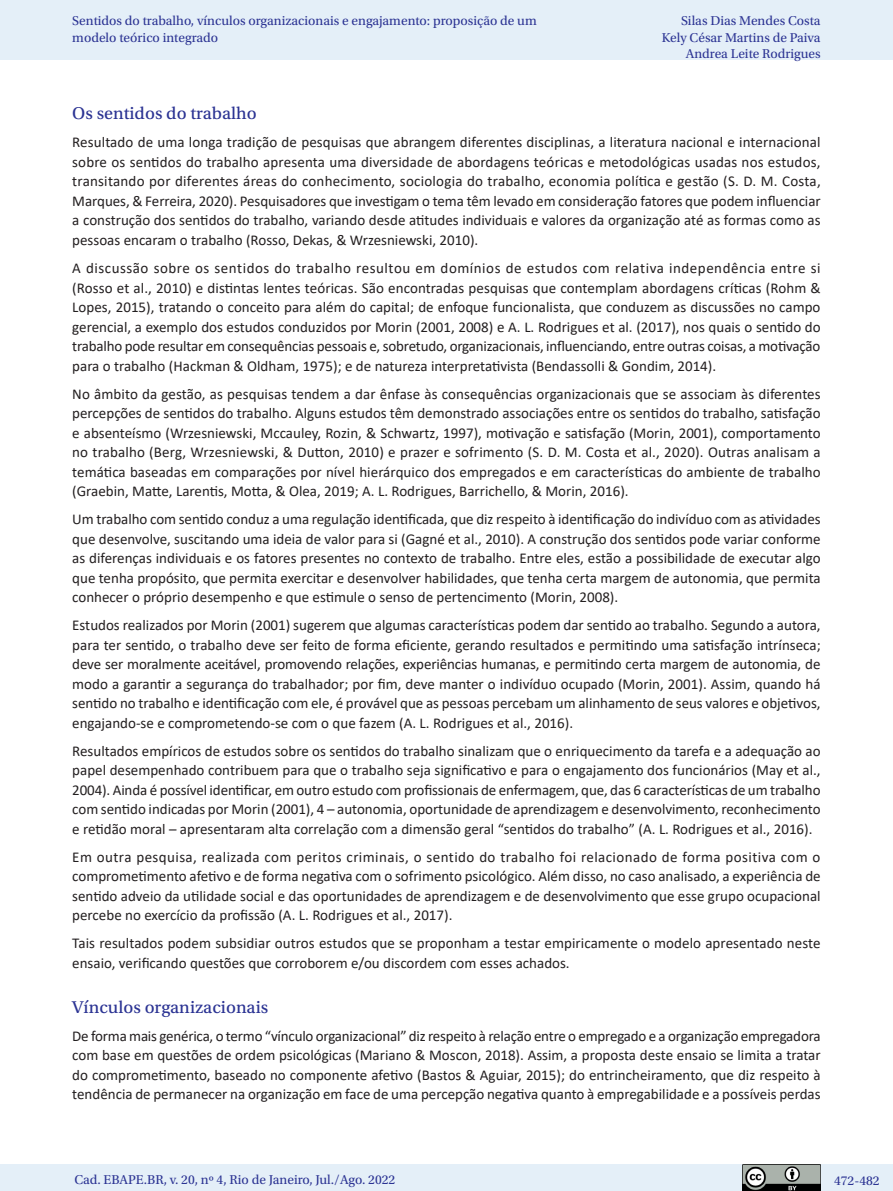
<style>
.page{position:relative;width:893px;height:1191px;background:#fff}
.page>*{position:absolute;margin:0;border:0;box-sizing:border-box;transform-origin:0 0}
._07_2_sub2{font:18px "Utopia Std Capt";color:#2b3393}
._06_0_texto{font:15px/19.5px "Calibri";color:#231f20;text-align:justify}
.t1{font:13.5px/16.5px "Utopia Std";color:#2b3393}
</style>
<div class="page">
<div style="left:0;top:0;width:893px;height:60px;background:#e4eff8"></div>
<div style="left:0;top:1164px;width:893px;height:27px;background:#e4eff8"></div>
<img style="left:743px;top:1164px;width:78px;height:27px">
<p class="t1" style="left:72px;top:13px;width:466px">Sentidos do trabalho, vínculos organizacionais e engajamento: proposição de um modelo teórico integrado</p>
<p class="t1" style="left:662px;top:13px;width:160px;text-align:right">Silas Dias Mendes Costa<br>Kely César Martins de Paiva<br>Andrea Leite Rodrigues</p>
<p class="_07_2_sub2" style="left:72px;top:104px;width:186px">Os sentidos do trabalho</p>
<p class="_06_0_texto" style="left:72px;top:132px;width:750px">Resultado de uma longa tradição de pesquisas que abrangem diferentes disciplinas, a literatura nacional e internacional sobre os sentidos do trabalho apresenta uma diversidade de abordagens teóricas e metodológicas usadas nos estudos, transitando por diferentes áreas do conhecimento, sociologia do trabalho, economia política e gestão (S. D. M. Costa, Marques, &amp; Ferreira, 2020). Pesquisadores que investigam o tema têm levado em consideração fatores que podem influenciar a construção dos sentidos do trabalho, variando desde atitudes individuais e valores da organização até as formas como as pessoas encaram o trabalho (Rosso, Dekas, &amp; Wrzesniewski, 2010).</p>
<p class="_06_0_texto" style="left:72px;top:258px;width:750px">A discussão sobre os sentidos do trabalho resultou em domínios de estudos com relativa independência entre si (Rosso et al., 2010) e distintas lentes teóricas. São encontradas pesquisas que contemplam abordagens críticas (Rohm &amp; Lopes, 2015), tratando o conceito para além do capital; de enfoque funcionalista, que conduzem as discussões no campo gerencial, a exemplo dos estudos conduzidos por Morin (2001, 2008) e A. L. Rodrigues et al. (2017), nos quais o sentido do trabalho pode resultar em consequências pessoais e, sobretudo, organizacionais, influenciando, entre outras coisas, a motivação para o trabalho (Hackman &amp; Oldham, 1975); e de natureza interpretativista (Bendassolli &amp; Gondim, 2014).</p>
<p class="_06_0_texto" style="left:72px;top:383px;width:750px">No âmbito da gestão, as pesquisas tendem a dar ênfase às consequências organizacionais que se associam às diferentes percepções de sentidos do trabalho. Alguns estudos têm demonstrado associações entre os sentidos do trabalho, satisfação e absenteísmo (Wrzesniewski, Mccauley, Rozin, &amp; Schwartz, 1997), motivação e satisfação (Morin, 2001), comportamento no trabalho (Berg, Wrzesniewski, &amp; Dutton, 2010) e prazer e sofrimento (S. D. M. Costa et al., 2020). Outras analisam a temática baseadas em comparações por nível hierárquico dos empregados e em características do ambiente de trabalho (Graebin, Matte, Larentis, Motta, &amp; Olea, 2019; A. L. Rodrigues, Barrichello, &amp; Morin, 2016).</p>
<p class="_06_0_texto" style="left:72px;top:509px;width:750px">Um trabalho com sentido conduz a uma regulação identificada, que diz respeito à identificação do indivíduo com as atividades que desenvolve, suscitando uma ideia de valor para si (Gagné et al., 2010). A construção dos sentidos pode variar conforme as diferenças individuais e os fatores presentes no contexto de trabalho. Entre eles, estão a possibilidade de executar algo que tenha propósito, que permita exercitar e desenvolver habilidades, que tenha certa margem de autonomia, que permita conhecer o próprio desempenho e que estimule o senso de pertencimento (Morin, 2008).</p>
<p class="_06_0_texto" style="left:72px;top:615px;width:750px">Estudos realizados por Morin (2001) sugerem que algumas características podem dar sentido ao trabalho. Segundo a autora, para ter sentido, o trabalho deve ser feito de forma eficiente, gerando resultados e permitindo uma satisfação intrínseca; deve ser moralmente aceitável, promovendo relações, experiências humanas, e permitindo certa margem de autonomia, de modo a garantir a segurança do trabalhador; por fim, deve manter o indivíduo ocupado (Morin, 2001). Assim, quando há sentido no trabalho e identificação com ele, é provável que as pessoas percebam um alinhamento de seus valores e objetivos, engajando-se e comprometendo-se com o que fazem (A. L. Rodrigues et al., 2016).</p>
<p class="_06_0_texto" style="left:72px;top:740px;width:750px">Resultados empíricos de estudos sobre os sentidos do trabalho sinalizam que o enriquecimento da tarefa e a adequação ao papel desempenhado contribuem para que o trabalho seja significativo e para o engajamento dos funcionários (May et al., 2004). Ainda é possível identificar, em outro estudo com profissionais de enfermagem, que, das 6 características de um trabalho com sentido indicadas por Morin (2001), 4 – autonomia, oportunidade de aprendizagem e desenvolvimento, reconhecimento e retidão moral – apresentaram alta correlação com a dimensão geral “sentidos do trabalho” (A. L. Rodrigues et al., 2016).</p>
<p class="_06_0_texto" style="left:72px;top:846px;width:750px">Em outra pesquisa, realizada com peritos criminais, o sentido do trabalho foi relacionado de forma positiva com o comprometimento afetivo e de forma negativa com o sofrimento psicológico. Além disso, no caso analisado, a experiência de sentido adveio da utilidade social e das oportunidades de aprendizagem e de desenvolvimento que esse grupo ocupacional percebe no exercício da profissão (A. L. Rodrigues et al., 2017).</p>
<p class="_06_0_texto" style="left:72px;top:933px;width:750px">Tais resultados podem subsidiar outros estudos que se proponham a testar empiricamente o modelo apresentado neste ensaio, verificando questões que corroborem e/ou discordem com esses achados.</p>
<p class="_07_2_sub2" style="left:72px;top:997px;width:197px">Vínculos organizacionais</p>
<p class="_06_0_texto" style="left:72px;top:1025px;width:750px">De forma mais genérica, o termo “vínculo organizacional” diz respeito à relação entre o empregado e a organização empregadora com base em questões de ordem psicológicas (Mariano &amp; Moscon, 2018). Assim, a proposta deste ensaio se limita a tratar do comprometimento, baseado no componente afetivo (Bastos &amp; Aguiar, 2015); do entrincheiramento, que diz respeito à tendência de permanecer na organização em face de uma percepção negativa quanto à empregabilidade e a possíveis perdas</p>
<p class="t1" style="left:74px;top:1171px;width:322px">Cad. EBAPE.BR, v. 20, nº 4, Rio de Janeiro, Jul./Ago. 2022</p>
<p class="t1" style="left:834px;top:1172px;width:47px">472-482</p>
</div>
